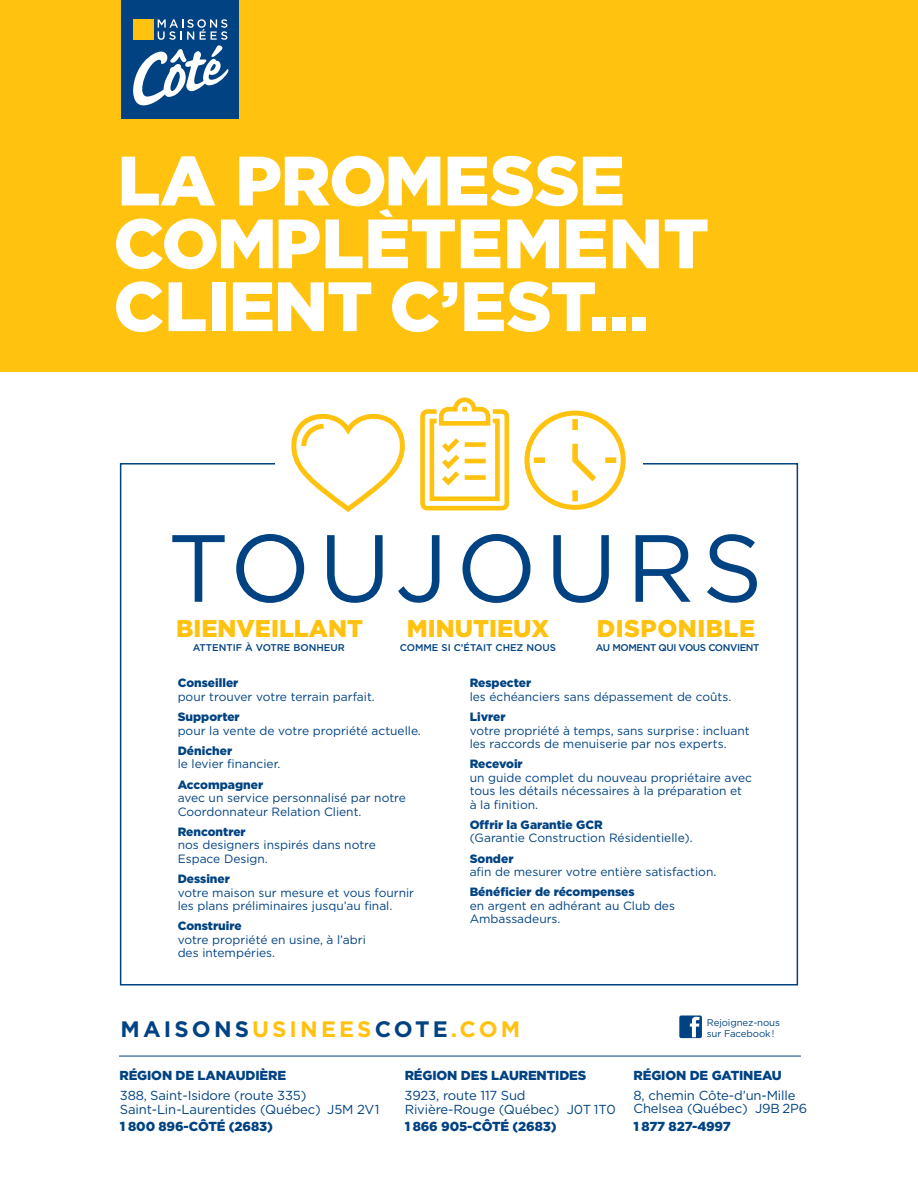
<style>
.page{position:relative;width:918px;height:1188px;background:#fff}
.page>*{position:absolute;margin:0;border:0;box-sizing:border-box;transform-origin:0 0}
.t1{font:95.25px "Gotham";letter-spacing:.085em;color:#004282}
.t2{font:900 69.6px/62.8px "Gotham";letter-spacing:-.015em;color:#fff}
.t3{font:900 24.15px "Gotham";color:#ffc20e}
.t4{font:900 24.15px "Gotham";letter-spacing:.02em;color:#ffc20e}
.t5{font:700 22.35px "Gotham";letter-spacing:.14em;color:#004282}
.t6{font:13.05px/13.5px "Gotham";letter-spacing:-.01em;color:#004282}
.t7{font:900 13.05px "Gotham";letter-spacing:-.01em;color:#004282}
.t8{font:12px/13.5px "Gotham";color:#004282}
.t9{font:900 12px "Gotham";color:#004282}
.t10{font:500 9.75px "Gotham";color:#004282}
.t11{font:9.75px/10.4px "Gotham";letter-spacing:-.01em;color:#004282}
.t12{font:500 9.75px "Gotham";letter-spacing:-.04em;color:#004282}
.s1{color:#ffc20e}
</style>
<div class="page">
<div style="left:0;top:0;width:918px;height:372px;background:#ffc20e"></div>
<svg style="left:379px;top:209px;width:14px;height:8px"></svg>
<hr style="left:119px;top:1056px;width:682px;height:1px;background:#004282">
<div style="left:679px;top:1015px;width:23px;height:23px;background:#004282;border-radius:2px"></div>
<svg style="left:690px;top:1017px;width:10px;height:20px"></svg>
<hr style="left:122px;top:0;width:117px;height:3px;background:#004282">
<div style="left:122px;top:2px;width:117px;height:117px;background:#004282"></div>
<svg style="left:133px;top:19px;width:96px;height:87px"></svg>
<svg style="left:291px;top:413px;width:114px;height:99px"></svg>
<svg style="left:420px;top:397px;width:90px;height:114px"></svg>
<div style="left:524px;top:411px;width:102px;height:99px;border:5px solid #ffc20e;border-radius:50%"></div>
<svg style="left:528px;top:414px;width:94px;height:93px"></svg>
<h2 class="t2" style="left:113px;top:149px;width:597px">LA PROMESSE<br>COMPLETEMENT<br>CLIENT C’EST...</h2>
<h1 class="t1" style="left:168px;top:507px;width:597px">TOUJOURS</h1>
<h3 class="t3" style="left:407px;top:612px;width:144px">MINUTIEUX</h3>
<h3 class="t4" style="left:597px;top:612px;width:160px">DISPONIBLE</h3>
<h3 class="t3" style="left:176px;top:612px;width:188px">BIENVEILLANT</h3>
<p class="t10" style="left:193px;top:641px;width:154px">ATTENTIF À VOTRE BONHEUR</p>
<p class="t10" style="left:400px;top:641px;width:158px">COMME SI C’ÉTAIT CHEZ NOUS</p>
<p class="t12" style="left:596px;top:641px;width:165px">AU MOMENT QUI VOUS CONVIENT</p>
<p class="t9" style="left:178px;top:675px;width:62px">Conseiller</p>
<p class="t8" style="left:178px;top:690px;width:199px">pour trouver votre terrain parfait.</p>
<p class="t9" style="left:178px;top:709px;width:64px">Supporter</p>
<p class="t8" style="left:178px;top:723px;width:245px">pour la vente de votre propriété actuelle.</p>
<p class="t9" style="left:178px;top:742px;width:56px">Dénicher</p>
<p class="t8" style="left:178px;top:757px;width:104px">le levier financier.</p>
<p class="t9" style="left:178px;top:776px;width:87px">Accompagner</p>
<p class="t8" style="left:178px;top:791px;width:230px">avec un service personnalisé par notre<br>Coordonnateur Relation Client.</p>
<p class="t9" style="left:178px;top:823px;width:70px">Rencontrer</p>
<p class="t8" style="left:178px;top:838px;width:200px">nos designers inspirés dans notre<br>Espace Design.</p>
<p class="t9" style="left:178px;top:871px;width:54px">Dessiner</p>
<p class="t8" style="left:178px;top:885px;width:238px">votre maison sur mesure et vous fournir les plans préliminaires jusqu’au final.</p>
<p class="t9" style="left:178px;top:918px;width:65px">Construire</p>
<p class="t8" style="left:178px;top:933px;width:190px">votre propriété en usine, à l’abri des intempéries.</p>
<p class="t9" style="left:470px;top:675px;width:63px">Respecter</p>
<p class="t8" style="left:470px;top:690px;width:263px">les échéanciers sans dépassement de coûts.</p>
<p class="t9" style="left:470px;top:708px;width:37px">Livrer</p>
<p class="t8" style="left:470px;top:723px;width:282px">votre propriété à temps, sans surprise : incluant les raccords de menuiserie par nos experts.</p>
<p class="t9" style="left:470px;top:756px;width:55px">Recevoir</p>
<p class="t8" style="left:470px;top:771px;width:284px">un guide complet du nouveau propriétaire avec tous les détails nécessaires à la préparation et à la finition.</p>
<p class="t9" style="left:470px;top:816px;width:135px">Offrir la Garantie GCR</p>
<p class="t8" style="left:470px;top:831px;width:224px">(Garantie Construction Résidentielle).</p>
<p class="t9" style="left:470px;top:850px;width:45px">Sonder</p>
<p class="t8" style="left:470px;top:865px;width:248px">afin de mesurer votre entière satisfaction.</p>
<p class="t9" style="left:470px;top:884px;width:167px">Bénéficier de récompenses</p>
<p class="t8" style="left:470px;top:899px;width:207px">en argent en adhérant au Club des<br>Ambassadeurs.</p>
<h3 class="t5" style="left:121px;top:1015px;width:401px">MAISONS<span class="s1">USINEES</span>COTE<span class="s1">.COM</span></h3>
<p class="t7" style="left:119px;top:1066px;width:168px">RÉGION DE LANAUDIÈRE</p>
<p class="t6" style="left:120px;top:1089px;width:261px">388, Saint-Isidore (route 335)<br>Saint-Lin-Laurentides (Québec) J5M 2V1</p>
<p class="t7" style="left:120px;top:1118px;width:155px">1 800 896-CÔTÉ (2683)</p>
<p class="t7" style="left:405px;top:1066px;width:183px">RÉGION DES LAURENTIDES</p>
<p class="t6" style="left:405px;top:1089px;width:213px">3923, route 117 Sud<br>Rivière-Rouge (Québec) J0T 1T0</p>
<p class="t7" style="left:405px;top:1118px;width:154px">1 866 905-CÔTÉ (2683)</p>
<p class="t11" style="left:707px;top:1017px;width:75px">Rejoignez-nous sur Facebook !</p>
<p class="t7" style="left:634px;top:1066px;width:150px">RÉGION DE GATINEAU</p>
<p class="t6" style="left:634px;top:1088px;width:175px">8, chemin Côte-d’un-Mille<br>Chelsea (Québec) J9B 2P6</p>
<p class="t7" style="left:633px;top:1117px;width:99px">1 877 827-4997</p>
</div>
